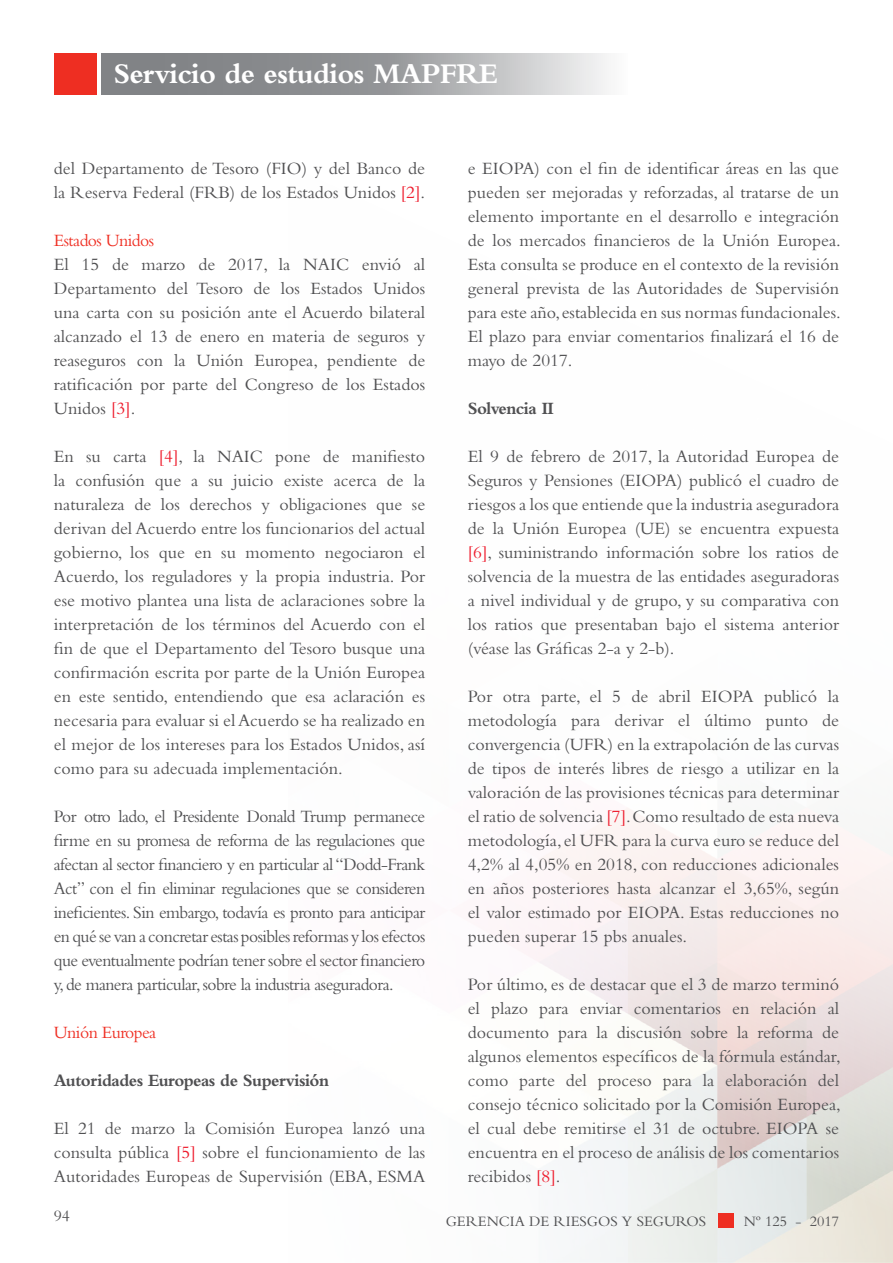
<style>
.page{position:relative;width:893px;height:1263px;background:#fff}
.page>*{position:absolute;margin:0;border:0;box-sizing:border-box;transform-origin:0 0}
.t1{font:700 29.7px "Bembo Std";letter-spacing:-.025em;color:#fff}
.t2{font:18px/24px "Bembo Std";color:#505052;text-align:justify}
.t3{font:700 18px "Bembo Std";letter-spacing:-.03em;color:#505052}
.t4{font:18px "Bembo Std";letter-spacing:-.03em;color:#ef3024}
.t5{font:16.5px "Bembo Std";color:#505052}
.t6{font:15px "Bembo Std";color:#505052}
.s1{color:#ee1b2c}
</style>
<div class="page">
<svg style="left:503px;top:808px;width:390px;height:455px"></svg>
<div style="left:54px;top:54px;width:43px;height:41px;background:#ee2e22"></div>
<svg style="left:101px;top:54px;width:506px;height:41px;background:#a1a3a5"></svg>
<div style="left:718px;top:1213px;width:15px;height:15px;background:#ee2e22"></div>
<h1 class="t1" style="left:114px;top:57px;width:386px">Servicio de estudios MAPFRE</h1>
<p class="t2" style="left:54px;top:156px;width:373px">del Departamento de Tesoro (FIO) y del Banco de la Reserva Federal (FRB) de los Estados Unidos <span class="s1">[2]</span>.</p>
<p class="t4" style="left:54px;top:230px;width:102px">Estados Unidos</p>
<p class="t2" style="left:54px;top:252px;width:373px">El 15 de marzo de 2017, la NAIC envió al Departamento del Tesoro de los Estados Unidos una carta con su posición ante el Acuerdo bilateral alcanzado el 13 de enero en materia de seguros y reaseguros con la Unión Europea, pendiente de ratificación por parte del Congreso de los Estados Unidos <span class="s1">[3]</span>.</p>
<p class="t2" style="left:54px;top:444px;width:373px">En su carta <span class="s1">[4]</span>, la NAIC pone de manifiesto la confusión que a su juicio existe acerca de la naturaleza de los derechos y obligaciones que se derivan del Acuerdo entre los funcionarios del actual gobierno, los que en su momento negociaron el Acuerdo, los reguladores y la propia industria. Por ese motivo plantea una lista de aclaraciones sobre la interpretación de los términos del Acuerdo con el fin de que el Departamento del Tesoro busque una confirmación escrita por parte de la Unión Europea en este sentido, entendiendo que esa aclaración es necesaria para evaluar si el Acuerdo se ha realizado en el mejor de los intereses para los Estados Unidos, así como para su adecuada implementación.</p>
<p class="t2" style="left:54px;top:804px;width:373px">Por otro lado, el Presidente Donald Trump permanece firme en su promesa de reforma de las regulaciones que afectan al sector financiero y en particular al “Dodd-Frank Act” con el fin eliminar regulaciones que se consideren ineficientes. Sin embargo, todavía es pronto para anticipar en qué se van a concretar estas posibles reformas y los efectos que eventualmente podrían tener sobre el sector financiero y, de manera particular, sobre la industria aseguradora.</p>
<p class="t4" style="left:54px;top:1022px;width:104px">Unión Europea</p>
<p class="t3" style="left:54px;top:1070px;width:277px">Autoridades Europeas de Supervisión</p>
<p class="t2" style="left:54px;top:1116px;width:373px">El 21 de marzo la Comisión Europea lanzó una consulta pública <span class="s1">[5]</span> sobre el funcionamiento de las Autoridades Europeas de Supervisión (EBA, ESMA</p>
<p class="t5" style="left:54px;top:1206px;width:18px">94</p>
<p class="t2" style="left:468px;top:156px;width:375px">e EIOPA) con el fin de identificar áreas en las que pueden ser mejoradas y reforzadas, al tratarse de un elemento importante en el desarrollo e integración de los mercados financieros de la Unión Europea.<br>Esta consulta se produce en el contexto de la revisión general prevista de las Autoridades de Supervisión para este año, establecida en sus normas fundacionales.<br>El plazo para enviar comentarios finalizará el 16 de mayo de 2017.</p>
<p class="t3" style="left:468px;top:398px;width:88px">Solvencia II</p>
<p class="t2" style="left:468px;top:444px;width:373px">El 9 de febrero de 2017, la Autoridad Europea de Seguros y Pensiones (EIOPA) publicó el cuadro de riesgos a los que entiende que la industria aseguradora de la Unión Europea (UE) se encuentra expuesta <span class="s1">[6]</span>, suministrando información sobre los ratios de solvencia de la muestra de las entidades aseguradoras a nivel individual y de grupo, y su comparativa con los ratios que presentaban bajo el sistema anterior (véase las Gráficas 2-a y 2-b).</p>
<p class="t2" style="left:468px;top:684px;width:373px">Por otra parte, el 5 de abril EIOPA publicó la metodología para derivar el último punto de convergencia (UFR) en la extrapolación de las curvas de tipos de interés libres de riesgo a utilizar en la valoración de las provisiones técnicas para determinar el ratio de solvencia <span class="s1">[7]</span>. Como resultado de esta nueva metodología, el UFR para la curva euro se reduce del 4,2% al 4,05% en 2018, con reducciones adicionales en años posteriores hasta alcanzar el 3,65%, según el valor estimado por EIOPA. Estas reducciones no pueden superar 15 pbs anuales.</p>
<p class="t2" style="left:468px;top:972px;width:375px">Por último, es de destacar que el 3 de marzo terminó el plazo para enviar comentarios en relación al documento para la discusión sobre la reforma de algunos elementos específicos de la fórmula estándar, como parte del proceso para la elaboración del consejo técnico solicitado por la Comisión Europea, el cual debe remitirse el 31 de octubre. EIOPA se encuentra en el proceso de análisis de los comentarios recibidos <span class="s1">[8]</span>.</p>
<p class="t6" style="left:446px;top:1212px;width:262px">GERENCIA DE RIESGOS Y SEGUROS</p>
<p class="t6" style="left:744px;top:1212px;width:97px">Nº 125 - 2017</p>
</div>
